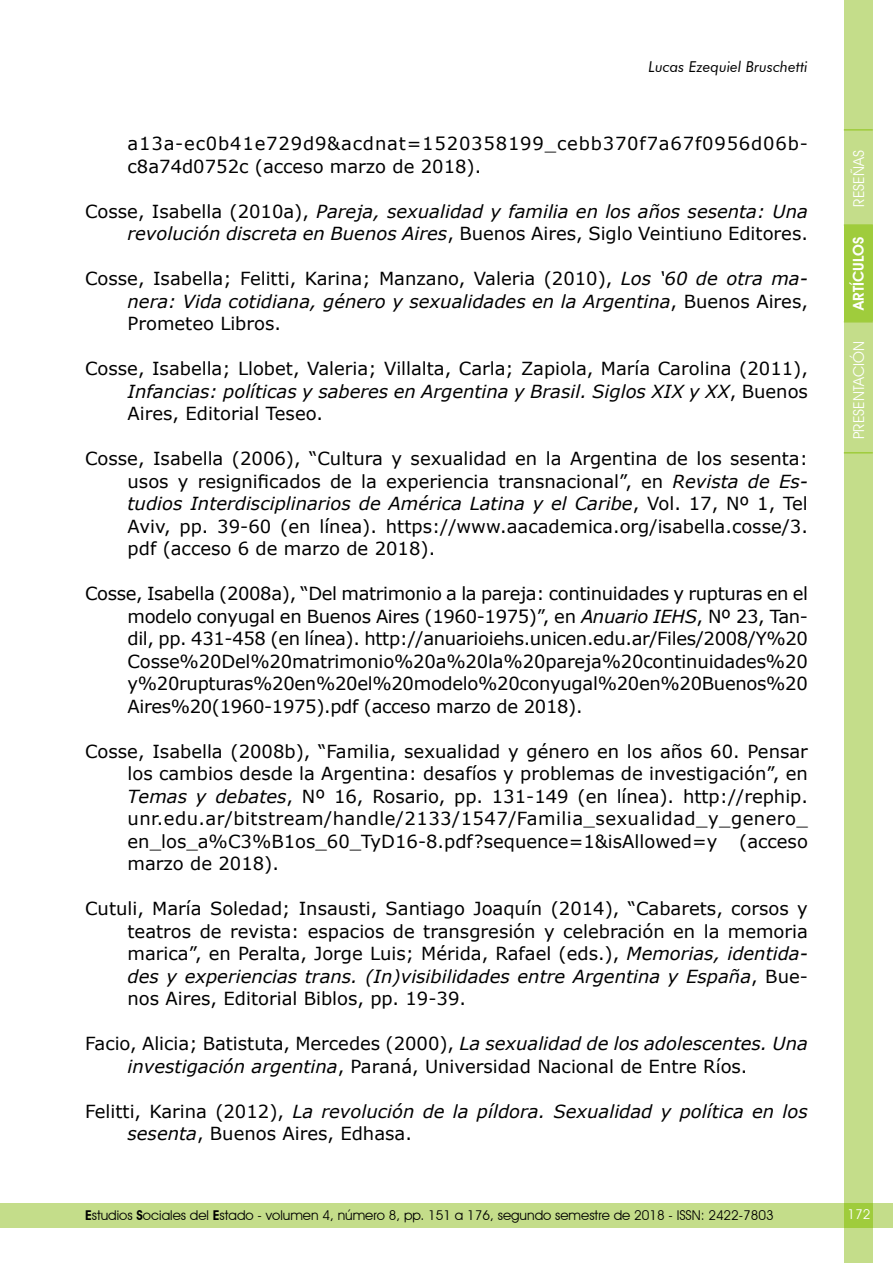
<style>
.page{position:relative;width:893px;height:1263px;background:#fff}
.page>*{position:absolute;margin:0;border:0;box-sizing:border-box;transform-origin:0 0}
.t1{font:18px/22.5px "Verdana";color:#000;text-align:justify}
.t2{font:italic 18px/22.5px "Verdana";color:#000;text-align:right}
.t3{font:18px/22.5px "Verdana";letter-spacing:.045em;color:#000}
.t4{font:italic 15px "Futura BT";color:#000}
.t5{font:15px "Avant Garde IT Cby BT";color:#fff}
.t6{font:600 15px "Avant Garde IT Cby BT";color:#fff}
.t7{font:13.5px "Avant Garde IT Cby BT";color:#000}
.t8{font:13.5px "Avant Garde IT Cby BT";color:#fff}
.s1{font-style:normal}
.s2{font-style:italic}
.s3{font-weight:600}
</style>
<div class="page">
<div style="left:844px;top:0;width:29px;height:1263px;background:#c4dd8a"></div>
<div style="left:844px;top:225px;width:29px;height:96px;background:#9fcc3c"></div>
<hr style="left:844px;top:224px;width:29px;height:2px;background:#9fcc3c">
<hr style="left:844px;top:129px;width:29px;height:2px;background:#9fcc3c">
<svg style="left:844px;top:452px;width:29px;height:1px"></svg>
<svg style="left:844px;top:321px;width:29px;height:1px"></svg>
<div style="left:0;top:1203px;width:893px;height:25px;background:#c4dd8a"></div>
<div style="left:844px;top:1203px;width:29px;height:25px;background:#9fcc3c"></div>
<p class="t4" style="left:649px;top:58px;width:161px">Lucas Ezequiel Bruschetti</p>
<p class="t3" style="left:128px;top:132px;width:682px">a13a-ec0b41e729d9&amp;acdnat=1520358199_cebb370f7a67f0956d06b&shy;c8a74d0752c (acceso marzo de 2018).</p>
<p class="t2" style="left:85px;top:200px;width:724px"><span class="s1">Cosse, Isabella (2010a),</span> Pareja, sexualidad y familia en los años sesenta: Una revolución discreta en Buenos Aires<span class="s1">, Buenos Aires, Siglo Veintiuno Editores.</span></p>
<p class="t1" style="left:128px;top:267px;width:682px;text-indent:-43px">Cosse, Isabella; Felitti, Karina; Manzano, Valeria (2010), <span class="s2">Los ‘60 de otra ma&shy;nera: Vida cotidiana, género y sexualidades en la Argentina</span>, Buenos Aires, Prometeo Libros.</p>
<p class="t1" style="left:128px;top:357px;width:682px;text-indent:-43px">Cosse, Isabella; Llobet, Valeria; Villalta, Carla; Zapiola, María Carolina (2011), <span class="s2">Infancias: políticas y saberes en Argentina y Brasil. Siglos XIX y XX</span>, Buenos Aires, Editorial Teseo.</p>
<p class="t1" style="left:128px;top:447px;width:682px;text-indent:-43px">Cosse, Isabella (2006), “Cultura y sexualidad en la Argentina de los sesenta: usos y resignificados de la experiencia transnacional”, en <span class="s2">Revista de Es&shy;tudios Interdisciplinarios de América Latina y el Caribe</span>, Vol. 17, Nº 1, Tel Aviv, pp. 39-60 (en línea). https://www.aacademica.org/isabella.cosse/3. pdf (acceso 6 de marzo de 2018).</p>
<p class="t1" style="left:128px;top:582px;width:682px;text-indent:-43px">Cosse, Isabella (2008a), “Del matrimonio a la pareja: continuidades y rupturas en el modelo conyugal en Buenos Aires (1960-1975)”, en <span class="s2">Anuario IEHS</span>, Nº 23, Tan&shy;dil, pp. 431-458 (en línea). http://anuarioiehs.unicen.edu.ar/Files/2008/Y%20<br>Cosse%20Del%20matrimonio%20a%20la%20pareja%20continuidades%20 y%20rupturas%20en%20el%20modelo%20conyugal%20en%20Buenos%20<br>Aires%20(1960-1975).pdf (acceso marzo de 2018).</p>
<p class="t1" style="left:128px;top:740px;width:682px;text-indent:-43px">Cosse, Isabella (2008b), “Familia, sexualidad y género en los años 60. Pensar los cambios desde la Argentina: desafíos y problemas de investigación”, en <span class="s2">Temas y debates</span>, Nº 16, Rosario, pp. 131-149 (en línea). http://rephip. unr.edu.ar/bitstream/handle/2133/1547/Familia_sexualidad_y_genero_ en_los_a%C3%B1os_60_TyD16-8.pdf?sequence=1&amp;isAllowed=y (acceso marzo de 2018).</p>
<p class="t1" style="left:128px;top:897px;width:682px;text-indent:-43px">Cutuli, María Soledad; Insausti, Santiago Joaquín (2014), “Cabarets, corsos y teatros de revista: espacios de transgresión y celebración en la memoria marica”, en Peralta, Jorge Luis; Mérida, Rafael (eds.), <span class="s2">Memorias, identida&shy;des y experiencias trans. (In)visibilidades entre Argentina y España</span>, Bue&shy;nos Aires, Editorial Biblos, pp. 19-39.</p>
<p class="t1" style="left:128px;top:1032px;width:682px;text-indent:-43px">Facio, Alicia; Batistuta, Mercedes (2000), <span class="s2">La sexualidad de los adolescentes. Una investigación argentina</span>, Paraná, Universidad Nacional de Entre Ríos.</p>
<p class="t2" style="left:128px;top:1100px;width:682px;text-align:left;text-indent:-43px"><span class="s1">Felitti, Karina (2012),</span> La revolución de la píldora. Sexualidad y política en los sesenta<span class="s1">, Buenos Aires, Edhasa.</span></p>
<p class="t5" style="left:850px;top:207px;width:58px;rotate:-90deg">RESEÑAS</p>
<p class="t6" style="left:850px;top:309px;width:74px;rotate:-90deg">ARTÍCULOS</p>
<p class="t5" style="left:850px;top:439px;width:99px;rotate:-90deg">PRESENTACIÓN</p>
<p class="t7" style="left:85px;top:1207px;width:690px"><span class="s3">E</span>studios <span class="s3">S</span>ociales del <span class="s3">E</span>stado - volumen 4, número 8, pp. 151 a 176, segundo semestre de 2018 - ISSN: 2422-7803</p>
<p class="t8" style="left:847px;top:1206px;width:24px">172</p>
</div>
